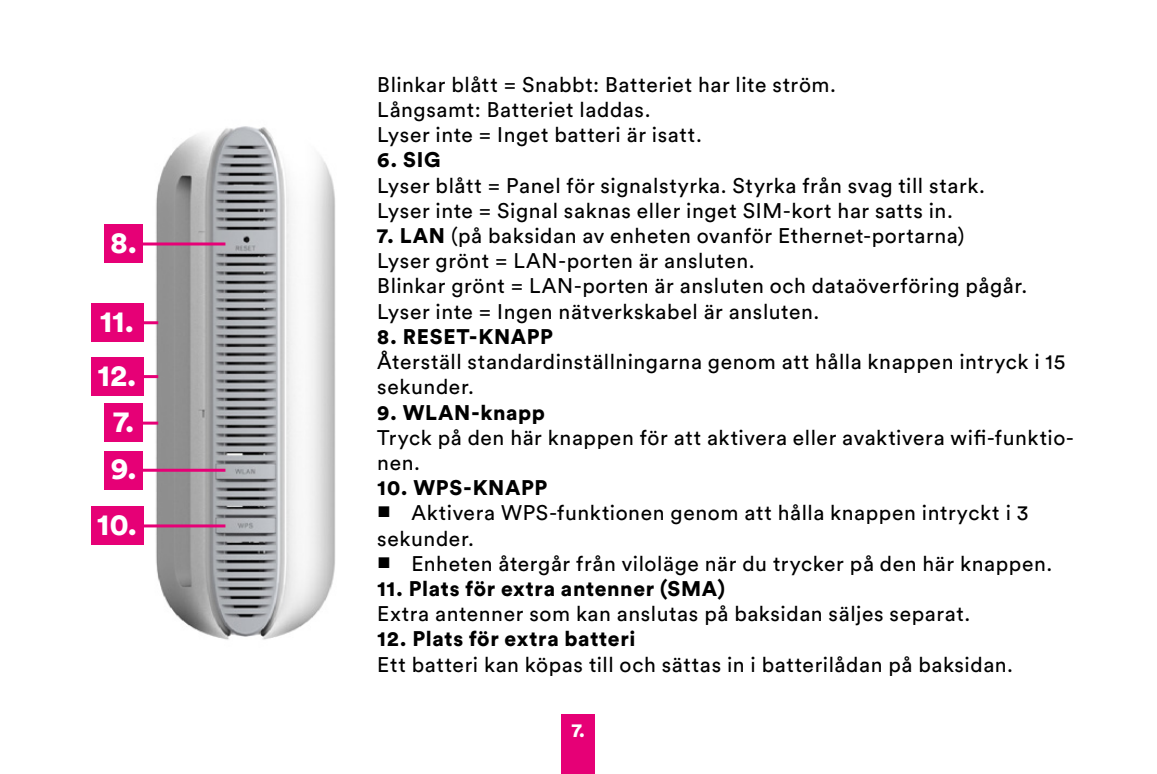
<style>
.page{position:relative;width:1157px;height:774px;background:#fff}
.page>*{position:absolute;margin:0;border:0;box-sizing:border-box;transform-origin:0 0}
.t1{font:900 30px/47.1px "Circular Std";color:#fff}
.t2{font:21px/25.2px "Circular Std";letter-spacing:.03em;color:#000}
.t3{font:900 21px "Circular Std";letter-spacing:.03em;color:#000}
.t4{font:900 19.5px "Circular Std";color:#fff}
.s1{font-weight:900}
.s2{font-size:15px}
</style>
<div class="page">
<div style="left:562px;top:714px;width:33px;height:60px;background:#e60076"></div>
<img style="left:104px;top:126px;width:232px;height:514px">
<hr style="left:128px;top:242px;width:97px;height:3px;background:#e60076">
<div style="left:105px;top:224px;width:38px;height:39px;background:#e60076"></div>
<hr style="left:128px;top:422px;width:30px;height:3px;background:#e60076">
<div style="left:105px;top:404px;width:38px;height:38px;background:#e60076"></div>
<hr style="left:128px;top:469px;width:97px;height:3px;background:#e60076">
<div style="left:105px;top:451px;width:38px;height:38px;background:#e60076"></div>
<hr style="left:128px;top:524px;width:97px;height:3px;background:#e60076">
<div style="left:91px;top:506px;width:52px;height:39px;background:#e60076"></div>
<hr style="left:128px;top:321px;width:30px;height:3px;background:#e60076">
<div style="left:91px;top:303px;width:52px;height:39px;background:#e60076"></div>
<hr style="left:128px;top:375px;width:30px;height:3px;background:#e60076">
<div style="left:91px;top:357px;width:52px;height:39px;background:#e60076"></div>
<h1 class="t1" style="left:110px;top:218px;width:28px">8.</h1>
<h1 class="t1" style="left:97px;top:294px;width:41px;line-height:53.7px">11.<br>12.</h1>
<h1 class="t1" style="left:111px;top:397px;width:28px">7.<br>9.</h1>
<h1 class="t1" style="left:97px;top:500px;width:42px">10.</h1>
<p class="t2" style="left:377px;top:72px;width:460px">Blinkar blått = Snabbt: Batteriet har lite ström.<br>Långsamt: Batteriet laddas.<br>Lyser inte = Inget batteri är isatt.</p>
<p class="t3" style="left:377px;top:146px;width:65px">6. SIG</p>
<p class="t2" style="left:377px;top:172px;width:609px">Lyser blått = Panel för signalstyrka. Styrka från svag till stark.<br>Lyser inte = Signal saknas eller inget SIM-kort har satts in.</p>
<p class="t2" style="left:377px;top:223px;width:651px"><span class="s1">7. LAN</span> (på baksidan av enheten ovanför Ethernet-portarna)<br>Lyser grönt = LAN-porten är ansluten.<br>Blinkar grönt = LAN-porten är ansluten och dataöverföring pågår.<br>Lyser inte = Ingen nätverkskabel är ansluten.</p>
<p class="t3" style="left:377px;top:322px;width:177px">8. RESET-KNAPP</p>
<p class="t2" style="left:377px;top:349px;width:689px">Återställ standardinställningarna genom att hålla knappen intryck i 15 sekunder.</p>
<p class="t3" style="left:377px;top:398px;width:169px">9. WLAN-knapp</p>
<p class="t2" style="left:377px;top:424px;width:698px">Tryck på den här knappen för att aktivera eller avaktivera wifi-funktio&shy;nen.</p>
<p class="t3" style="left:377px;top:474px;width:171px">10. WPS-KNAPP</p>
<p class="t2" style="left:377px;top:500px;width:652px"><span class="s2">■</span> Aktivera WPS-funktionen genom att hålla knappen intryckt i 3 sekunder.</p>
<p class="t2" style="left:377px;top:550px;width:676px"><span class="s2">■</span> Enheten återgår från viloläge när du trycker på den här knappen.</p>
<p class="t3" style="left:377px;top:574px;width:349px">11. Plats för extra antenner (SMA)</p>
<p class="t2" style="left:377px;top:601px;width:594px">Extra antenner som kan anslutas på baksidan säljes separat.</p>
<p class="t3" style="left:377px;top:625px;width:259px">12. Plats för extra batteri</p>
<p class="t2" style="left:377px;top:651px;width:637px">Ett batteri kan köpas till och sättas in i batterilådan på baksidan.</p>
<p class="t4" style="left:571px;top:717px;width:15px">7.</p>
</div>
